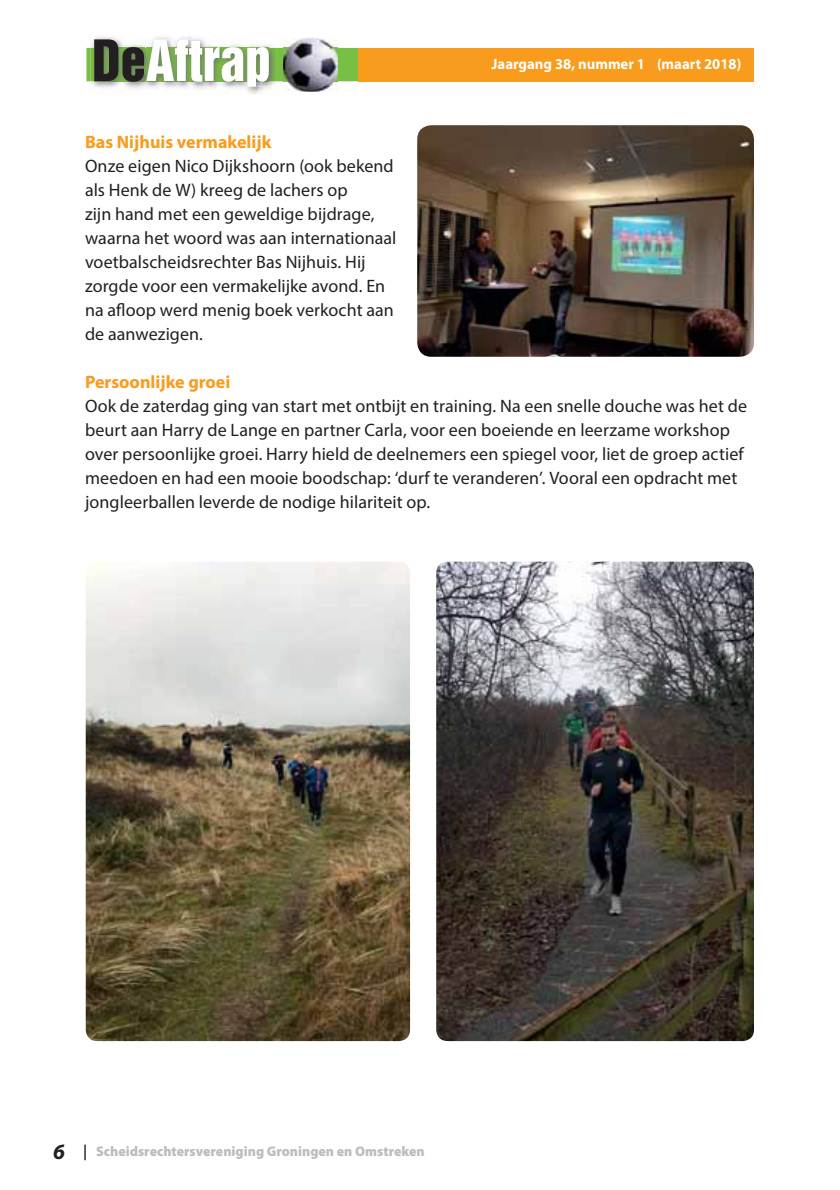
<style>
.page{position:relative;width:840px;height:1190px;background:#fff}
.page>*{position:absolute;margin:0;border:0;box-sizing:border-box;transform-origin:0 0}
.t1{font:52px "Helvetica Inserat";color:#fff}
.t2{font:italic 700 22px "Myriad Pro";color:#231f20}
.t3{font:18px/24px "Myriad Pro";letter-spacing:.005em;color:#231f20}
.t4{font:700 18px "Myriad Pro";color:#f99b1c}
.t5{font:700 15px "Myriad Pro";color:#fff}
.t6{font:900 14px "Myriad Pro";color:#bbbdc0}
.s1{color:#231f20}
</style>
<div class="page">
<img style="left:90px;top:36px;width:187px;height:58px">
<img style="left:94px;top:39px;width:50px;height:43px">
<img style="left:146px;top:39px;width:123px;height:48px">
<svg style="left:86px;top:48px;width:273px;height:33px"></svg>
<img style="left:90px;top:48px;width:187px;height:33px">
<img style="left:94px;top:48px;width:50px;height:33px">
<img style="left:146px;top:48px;width:123px;height:33px">
<div style="left:359px;top:48px;width:395px;height:33px;background:#f99b1c"></div>
<img style="left:283px;top:38px;width:54px;height:54px">
<img style="left:283px;top:48px;width:54px;height:33px">
<svg style="left:84px;top:1145px;width:2px;height:15px"></svg>
<img style="left:436px;top:562px;width:318px;height:479px;border-radius:11px">
<img style="left:86px;top:562px;width:324px;height:479px;border-radius:11px">
<img style="left:417px;top:125px;width:337px;height:232px;border-radius:14px">
<h1 class="t1" style="left:92px;top:39px;width:180px"><span class="s1">De</span>Aftrap</h1>
<p class="t5" style="left:492px;top:58px;width:251px">Jaargang 38, nummer 1 (maart 2018)</p>
<p class="t4" style="left:85px;top:135px;width:188px">Bas Nijhuis vermakelijk</p>
<p class="t3" style="left:85px;top:155px;width:313px">Onze eigen Nico Dijkshoorn (ook bekend als Henk de W) kreeg de lachers op<br>zijn hand met een geweldige bijdrage, waarna het woord was aan internationaal voetbalscheidsrechter Bas Nijhuis. Hij zorgde voor een vermakelijke avond. En na afloop werd menig boek verkocht aan de aanwezigen.</p>
<p class="t4" style="left:85px;top:375px;width:147px">Persoonlijke groei</p>
<p class="t3" style="left:85px;top:395px;width:664px">Ook de zaterdag ging van start met ontbijt en training. Na een snelle douche was het de beurt aan Harry de Lange en partner Carla, voor een boeiende en leerzame workshop over persoonlijke groei. Harry hield de deelnemers een spiegel voor, liet de groep actief meedoen en had een mooie boodschap: ‘durf te veranderen’. Vooral een opdracht met jongleerballen leverde de nodige hilariteit op.</p>
<p class="t2" style="left:53px;top:1143px;width:13px">6</p>
<p class="t6" style="left:96px;top:1146px;width:330px">Scheidsrechtersvereniging Groningen en Omstreken</p>
</div>
